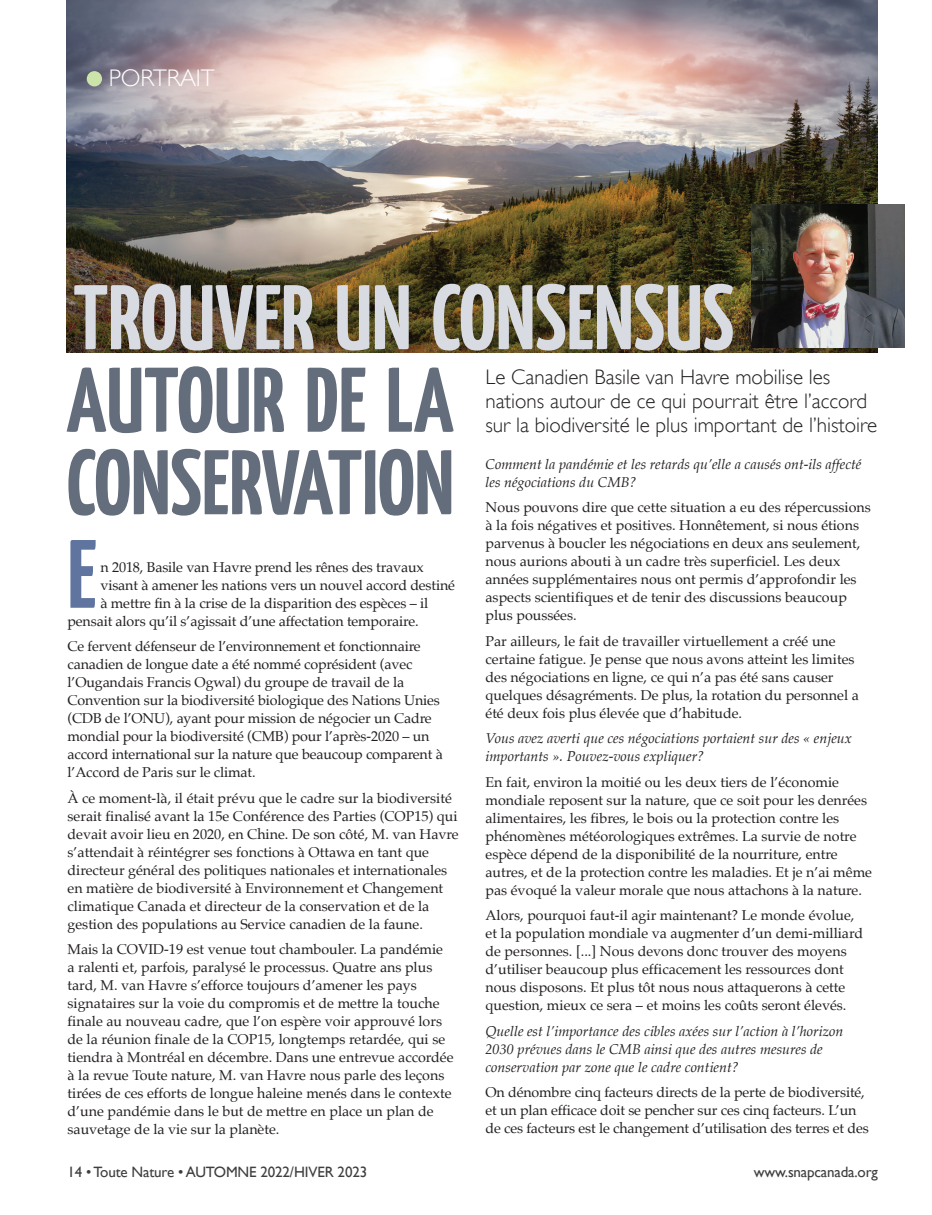
<style>
.page{position:relative;width:932px;height:1215px;background:#fff}
.page>*{position:absolute;margin:0;border:0;box-sizing:border-box;transform-origin:0 0}
.t1{font:700 96.75px "Yanone Kaffeesatz";color:#5f75a0}
.t2{font:700 91.5px/82.5px "Yanone Kaffeesatz";color:#646d7c}
.t3{font:700 91.5px "Yanone Kaffeesatz";color:#d8dbe1}
.t4{font:300 24px "Gill Sans";letter-spacing:-.01em;color:#fff}
.t5{font:300 21px/24px "Gill Sans";color:#231f20}
.t6{font:15px "Gill Sans";letter-spacing:-.01em;color:#3e3e3f}
.t7{font:14.25px/18px "Palatino";color:#231f20}
.t8{font:italic 14.25px/18px "Palatino";color:#231f20}
</style>
<div class="page">
<img style="left:66px;top:0;width:812px;height:352px">
<img style="left:751px;top:204px;width:153px;height:144px">
<div style="left:87px;top:71px;width:15px;height:15px;background:#cce3aa;border-radius:50%"></div>
<h3 class="t4" style="left:109px;top:65px;width:107px">PORTRAIT</h3>
<h2 class="t3" style="left:73px;top:257px;width:662px">TROUVER UN CONSENSUS</h2>
<h2 class="t2" style="left:66px;top:355px;width:389px">AUTOUR DE LA<br>CONSERVATION</h2>
<h3 class="t5" style="left:485px;top:365px;width:393px">Le Canadien Basile van Havre mobilise les nations autour de ce qui pourrait être l’accord sur la biodiversité le plus important de l’histoire</h3>
<p class="t8" style="left:485px;top:455px;width:377px">Comment la pandémie et les retards qu’elle a causés ont-ils affecté les négociations du CMB?</p>
<p class="t7" style="left:485px;top:498px;width:387px">Nous pouvons dire que cette situation a eu des répercussions à la fois négatives et positives. Honnêtement, si nous étions parvenus à boucler les négociations en deux ans seulement, nous aurions abouti à un cadre très superficiel. Les deux années supplémentaires nous ont permis d’approfondir les aspects scientifiques et de tenir des discussions beaucoup plus poussées.</p>
<p class="t7" style="left:485px;top:632px;width:375px">Par ailleurs, le fait de travailler virtuellement a créé une certaine fatigue. Je pense que nous avons atteint les limites des négociations en ligne, ce qui n’a pas été sans causer quelques désagréments. De plus, la rotation du personnel a été deux fois plus élevée que d’habitude.</p>
<p class="t8" style="left:485px;top:729px;width:368px">Vous avez averti que ces négociations portaient sur des « enjeux importants ». Pouvez-vous expliquer?</p>
<p class="t7" style="left:485px;top:773px;width:388px">En fait, environ la moitié ou les deux tiers de l’économie mondiale reposent sur la nature, que ce soit pour les denrées alimentaires, les fibres, le bois ou la protection contre les phénomènes météorologiques extrêmes. La survie de notre espèce dépend de la disponibilité de la nourriture, entre autres, et de la protection contre les maladies. Et je n’ai même pas évoqué la valeur morale que nous attachons à la nature.</p>
<p class="t7" style="left:485px;top:906px;width:379px">Alors, pourquoi faut-il agir maintenant? Le monde évolue, et la population mondiale va augmenter d’un demi-milliard de personnes. [...] Nous devons donc trouver des moyens d’utiliser beaucoup plus efficacement les ressources dont nous disposons. Et plus tôt nous nous attaquerons à cette question, mieux ce sera – et moins les coûts seront élevés.</p>
<p class="t8" style="left:485px;top:1022px;width:359px">Quelle est l’importance des cibles axées sur l’action à l’horizon<br>2030 prévues dans le CMB ainsi que des autres mesures de conservation par zone que le cadre contient?</p>
<p class="t7" style="left:485px;top:1083px;width:385px">On dénombre cinq facteurs directs de la perte de biodiversité, et un plan efficace doit se pencher sur ces cinq facteurs. L’un de ces facteurs est le changement d’utilisation des terres et des</p>
<h1 class="t1" style="left:68px;top:511px;width:31px">E</h1>
<p class="t7" style="left:100px;top:558px;width:325px">n 2018, Basile van Havre prend les rênes des travaux</p>
<p class="t7" style="left:100px;top:576px;width:356px">visant à amener les nations vers un nouvel accord destiné</p>
<p class="t7" style="left:100px;top:594px;width:329px">à mettre fin à la crise de la disparition des espèces – il</p>
<p class="t7" style="left:68px;top:612px;width:352px">pensait alors qu’il s’agissait d’une affectation temporaire.</p>
<p class="t7" style="left:68px;top:637px;width:377px">Ce fervent défenseur de l’environnement et fonctionnaire canadien de longue date a été nommé coprésident (avec l’Ougandais Francis Ogwal) du groupe de travail de la Convention sur la biodiversité biologique des Nations Unies (CDB de l’ONU), ayant pour mission de négocier un Cadre mondial pour la biodiversité (CMB) pour l’après-2020 – un accord international sur la nature que beaucoup comparent à l’Accord de Paris sur le climat.</p>
<p class="t7" style="left:68px;top:789px;width:393px">À ce moment-là, il était prévu que le cadre sur la biodiversité serait finalisé avant la 15e Conférence des Parties (COP15) qui devait avoir lieu en 2020, en Chine. De son côté, M. van Havre s’attendait à réintégrer ses fonctions à Ottawa en tant que directeur général des politiques nationales et internationales en matière de biodiversité à Environnement et Changement climatique Canada et directeur de la conservation et de la gestion des populations au Service canadien de la faune.</p>
<p class="t7" style="left:68px;top:940px;width:387px">Mais la COVID-19 est venue tout chambouler. La pandémie a ralenti et, parfois, paralysé le processus. Quatre ans plus tard, M. van Havre s’efforce toujours d’amener les pays signataires sur la voie du compromis et de mettre la touche finale au nouveau cadre, que l’on espère voir approuvé lors de la réunion finale de la COP15, longtemps retardée, qui se tiendra à Montréal en décembre. Dans une entrevue accordée à la revue Toute nature, M. van Havre nous parle des leçons tirées de ces efforts de longue haleine menés dans le contexte d’une pandémie dans le but de mettre en place un plan de sauvetage de la vie sur la planète.</p>
<p class="t6" style="left:68px;top:1164px;width:301px">14 • Toute Nature • AUTOMNE 2022/HIVER 2023</p>
<p class="t6" style="left:753px;top:1164px;width:126px">www.snapcanada.org</p>
</div>
